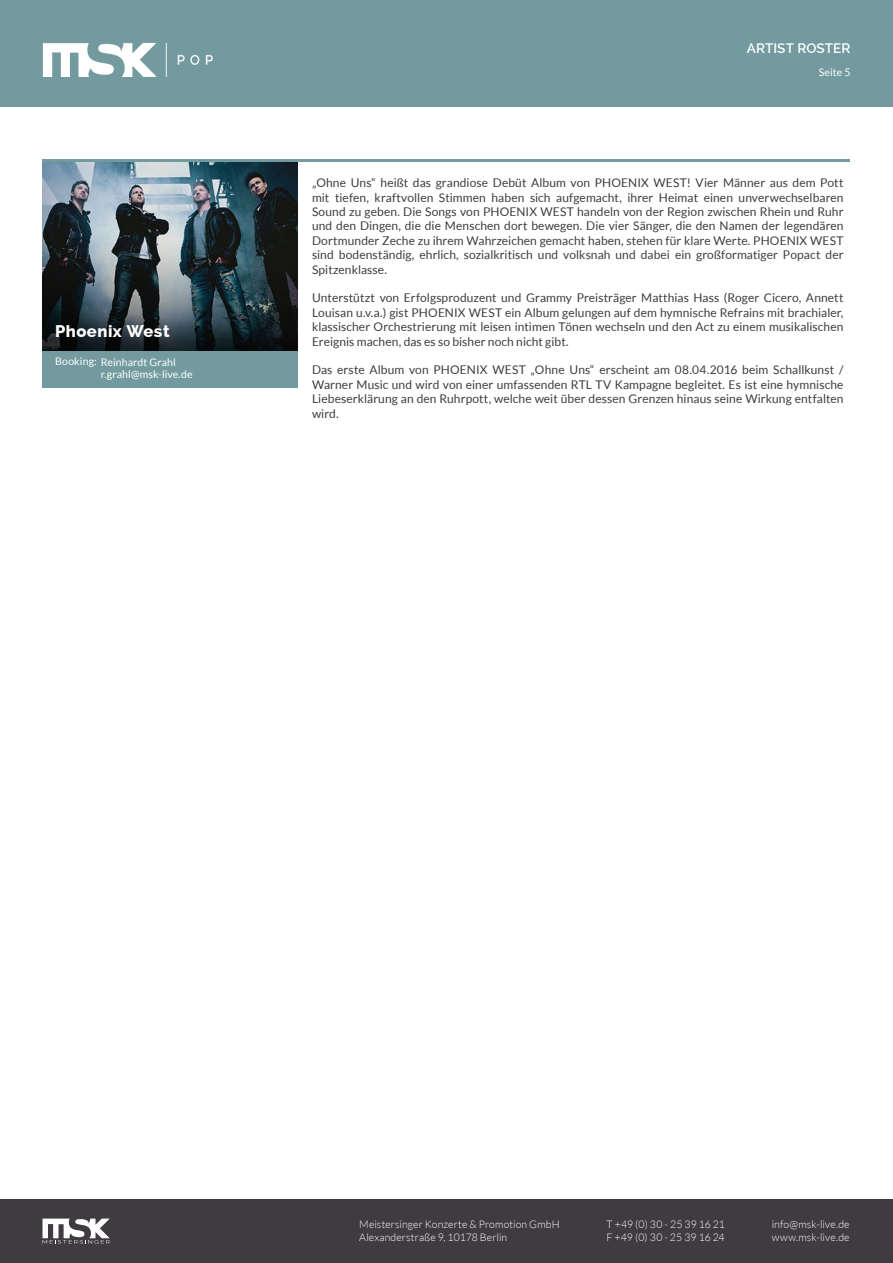
<style>
.page{position:relative;width:893px;height:1263px;background:#fff}
.page>*{position:absolute;margin:0;border:0;box-sizing:border-box;transform-origin:0 0}
.t1{font:800 16.5px "Raleway";letter-spacing:.03em;color:#fff}
.t2{font:600 13.5px "Raleway";color:#fff}
.t3{font:12px/14.4px "Lato";letter-spacing:.005em;color:#3f3b41;text-align:justify}
.t4{font:300 10.5px/12.6px "Lato";letter-spacing:.01em;color:#fff}
.t5{font:10.5px/12.6px "Lato";letter-spacing:.01em;color:#fff}
</style>
<div class="page">
<img style="left:43px;top:162px;width:255px;height:189px">
<hr style="left:43px;top:159px;width:807px;height:3px;background:#739b9f">
<div style="left:43px;top:351px;width:255px;height:37px;background:#739b9f"></div>
<div style="left:0;top:1199px;width:893px;height:64px;background:#3f3b41"></div>
<svg style="left:43px;top:1218px;width:67px;height:25px"></svg>
<div style="left:0;top:0;width:893px;height:106px;background:#739b9f"></div>
<img style="left:43px;top:43px;width:170px;height:33px">
<h1 class="t1" style="left:55px;top:322px;width:116px">Phoenix West</h1>
<p class="t5" style="left:101px;top:355px;width:93px;text-indent:-45px">Booking: Reinhardt Grahl r.grahl@msk-live.de</p>
<p class="t2" style="left:747px;top:41px;width:105px">ARTIST ROSTER</p>
<p class="t5" style="left:819px;top:66px;width:33px">Seite 5</p>
<p class="t3" style="left:312px;top:176px;width:533px">„Ohne Uns“ heißt das grandiose Debüt Album von PHOENIX WEST! Vier Männer aus dem Pott mit tiefen, kraftvollen Stimmen haben sich aufgemacht, ihrer Heimat einen unverwechselbaren Sound zu geben. Die Songs von PHOENIX WEST handeln von der Region zwischen Rhein und Ruhr und den Dingen, die die Menschen dort bewegen. Die vier Sänger, die den Namen der legendären Dortmunder Zeche zu ihrem Wahrzeichen gemacht haben, stehen für klare Werte. PHOENIX WEST sind bodenständig, ehrlich, sozialkritisch und volksnah und dabei ein großformatiger Popact der Spitzenklasse.</p>
<p class="t3" style="left:312px;top:291px;width:533px">Unterstützt von Erfolgsproduzent und Grammy Preisträger Matthias Hass (Roger Cicero, Annett Louisan u.v.a.) gist PHOENIX WEST ein Album gelungen auf dem hymnische Refrains mit brachialer, klassischer Orchestrierung mit leisen intimen Tönen wechseln und den Act zu einem musikalischen Ereignis machen, das es so bisher noch nicht gibt.</p>
<p class="t3" style="left:312px;top:363px;width:533px">Das erste Album von PHOENIX WEST „Ohne Uns“ erscheint am 08.04.2016 beim Schallkunst / Warner Music und wird von einer umfassenden RTL TV Kampagne begleitet. Es ist eine hymnische Liebeserklärung an den Ruhrpott, welche weit über dessen Grenzen hinaus seine Wirkung entfalten wird.</p>
<p class="t4" style="left:359px;top:1218px;width:202px">Meistersinger Konzerte &amp; Promotion GmbH<br>Alexanderstraße 9, 10178 Berlin</p>
<p class="t4" style="left:607px;top:1218px;width:120px">T +49 (0) 30 - 25 39 16 21<br>F +49 (0) 30 - 25 39 16 24</p>
<p class="t4" style="left:772px;top:1218px;width:79px">info@msk-live.de www.msk-live.de</p>
</div>
